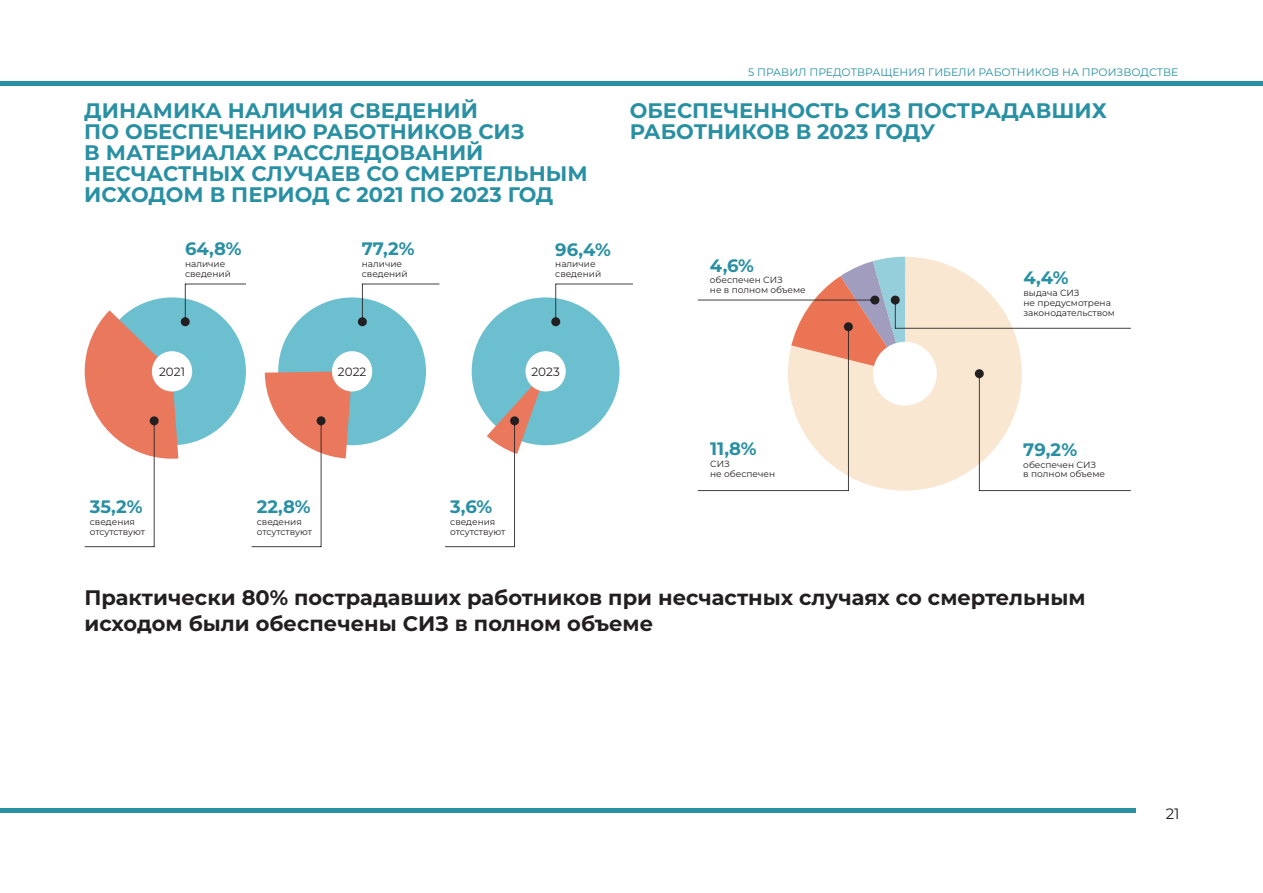
<style>
.page{position:relative;width:1263px;height:893px;background:#fff}
.page>*{position:absolute;margin:0;border:0;box-sizing:border-box;transform-origin:0 0}
.t1{font:700 21px/21px "Montserrat";color:#2990a3}
.t2{font:700 21px/26.1px "Montserrat";color:#231f20}
.t3{font:700 18px "Montserrat";color:#2990a3}
.t4{font:15px "Montserrat";color:#231f20}
.t5{font:12px "Montserrat";color:#231f20}
.t6{font:10.8px "Montserrat";color:#2990a3}
.t7{font:9px/9.9px "Montserrat";color:#231f20}
</style>
<div class="page">
<hr style="left:0;top:81px;width:1263px;height:4px;background:#2990a3">
<hr style="left:0;top:808px;width:1135px;height:4px;background:#2990a3">
<div style="left:278px;top:297px;width:148px;height:148px;background:#6bbfcf;border-radius:50%"></div>
<div style="left:472px;top:297px;width:147px;height:148px;background:#6bbfcf;border-radius:50%"></div>
<svg style="left:85px;top:284px;width:161px;height:263px"></svg>
<svg style="left:252px;top:371px;width:100px;height:176px"></svg>
<svg style="left:445px;top:369px;width:102px;height:178px"></svg>
<svg style="left:551px;top:284px;width:82px;height:42px"></svg>
<svg style="left:358px;top:284px;width:81px;height:42px"></svg>
<div style="left:152px;top:351px;width:40px;height:40px;background:#fff;border-radius:50%"></div>
<div style="left:332px;top:351px;width:40px;height:40px;background:#fff;border-radius:50%"></div>
<div style="left:525px;top:351px;width:41px;height:40px;background:#fff;border-radius:50%"></div>
<svg style="left:698px;top:257px;width:433px;height:234px"></svg>
<p class="t6" style="left:748px;top:65px;width:432px">5 ПРАВИЛ ПРЕДОТВРАЩЕНИЯ ГИБЕЛИ РАБОТНИКОВ НА ПРОИЗВОДСТВЕ</p>
<h1 class="t1" style="left:84px;top:99px;width:505px">ДИНАМИКА НАЛИЧИЯ СВЕДЕНИЙ<br>ПО ОБЕСПЕЧЕНИЮ РАБОТНИКОВ СИЗ<br>В МАТЕРИАЛАХ РАССЛЕДОВАНИЙ<br>НЕСЧАСТНЫХ СЛУЧАЕВ СО СМЕРТЕЛЬНЫМ<br>ИСХОДОМ В ПЕРИОД С 2021 ПО 2023 ГОД</h1>
<h1 class="t1" style="left:630px;top:99px;width:479px">ОБЕСПЕЧЕННОСТЬ СИЗ ПОСТРАДАВШИХ<br>РАБОТНИКОВ В 2023 ГОДУ</h1>
<h2 class="t3" style="left:185px;top:238px;width:58px">64,8%</h2>
<p class="t7" style="left:185px;top:259px;width:47px">наличие сведений</p>
<h2 class="t3" style="left:362px;top:238px;width:54px">77,2%</h2>
<p class="t7" style="left:362px;top:259px;width:47px">наличие сведений</p>
<h2 class="t3" style="left:555px;top:238px;width:57px">96,4%</h2>
<p class="t7" style="left:555px;top:259px;width:47px">наличие сведений</p>
<h3 class="t5" style="left:159px;top:365px;width:27px">2021</h3>
<h3 class="t5" style="left:338px;top:365px;width:30px">2022</h3>
<h3 class="t5" style="left:531px;top:365px;width:30px">2023</h3>
<h2 class="t3" style="left:90px;top:496px;width:54px">35,2%</h2>
<p class="t7" style="left:90px;top:517px;width:57px">сведения отсутствуют</p>
<h2 class="t3" style="left:257px;top:496px;width:55px">22,8%</h2>
<p class="t7" style="left:257px;top:517px;width:57px">сведения отсутствуют</p>
<h2 class="t3" style="left:450px;top:496px;width:44px">3,6%</h2>
<p class="t7" style="left:450px;top:517px;width:57px">сведения отсутствуют</p>
<h2 class="t3" style="left:710px;top:254px;width:46px">4,6%</h2>
<p class="t7" style="left:710px;top:275px;width:97px">обеспечен СИЗ<br>не в полном объеме</p>
<h2 class="t3" style="left:710px;top:438px;width:48px">11,8%</h2>
<p class="t7" style="left:710px;top:459px;width:66px">СИЗ<br>не обеспечен</p>
<h2 class="t3" style="left:1023px;top:267px;width:47px">4,4%</h2>
<p class="t7" style="left:1023px;top:288px;width:93px">выдача СИЗ<br>не предусмотрена законодательством</p>
<h2 class="t3" style="left:1023px;top:438px;width:55px">79,2%</h2>
<p class="t7" style="left:1023px;top:459px;width:83px">обеспечен СИЗ<br>в полном объеме</p>
<h1 class="t2" style="left:84px;top:585px;width:1003px">Практически 80% пострадавших работников при несчастных случаях со смертельным исходом были обеспечены СИЗ в полном объеме</h1>
<h3 class="t4" style="left:1166px;top:804px;width:15px">21</h3>
</div>
